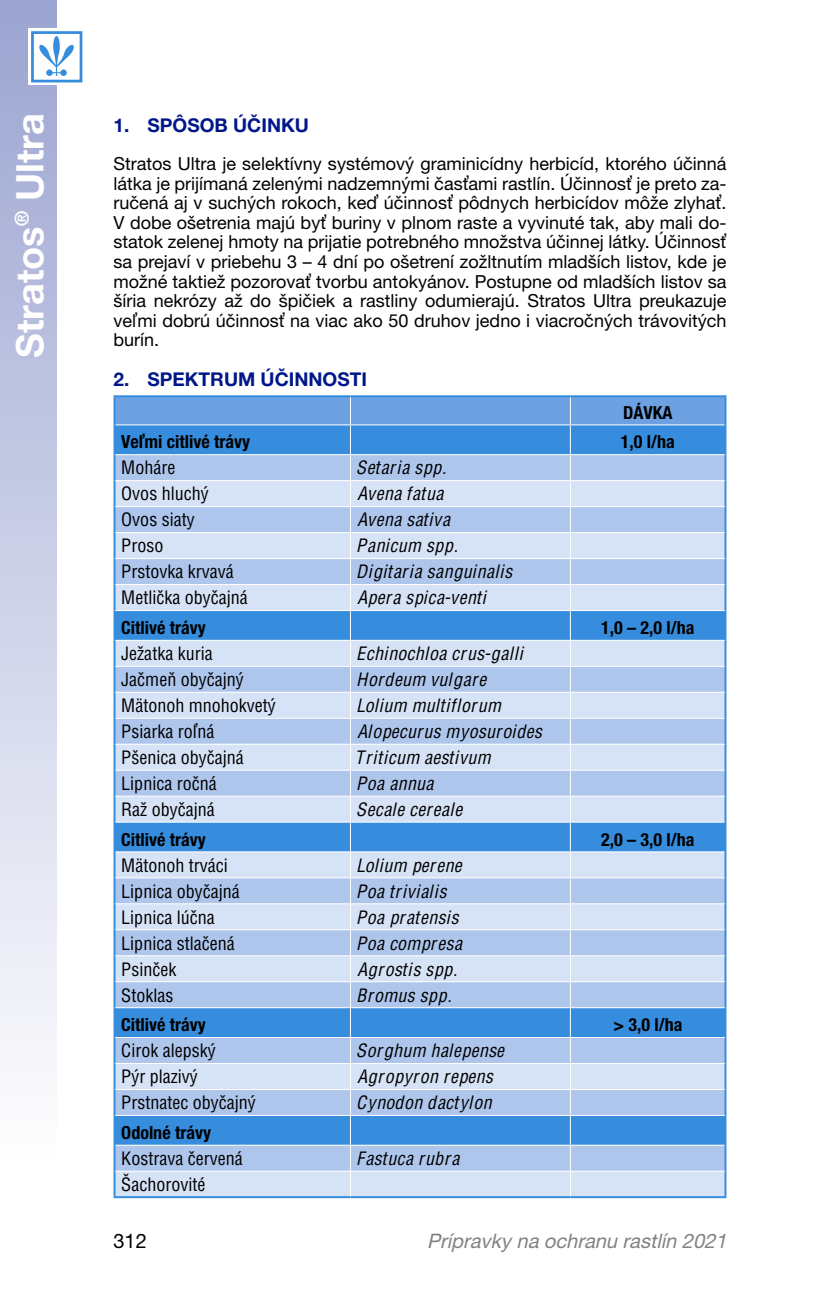
<style>
.page{position:relative;width:840px;height:1304px;background:#fff}
.page>*{position:absolute;margin:0;border:0;box-sizing:border-box;transform-origin:0 0}
.t1{font:700 38px "Helvetica Neue LT Pro";color:#fff}
.t2{font:italic 20px "Helvetica Lucia Neue";color:#808285}
.t3{font:20px "Helvetica Lucia Neue";color:#000}
.t4{font:700 19px "Helvetica Lucia Neue";color:#001789}
.t5{font:18px/19.6px "Helvetica Lucia Neue";color:#000;text-align:justify}
.t6{font:italic condensed 18px "Helvetica Lucia Neue";color:#000}
.t7{font:500 condensed 18px "Helvetica Lucia Neue";color:#000}
.t8{font:700 condensed 18px "Helvetica Lucia Neue";color:#000}
</style>
<div class="page">
<div style="left:0;top:0;width:57px;height:1196px;background:linear-gradient(to bottom,#9ca4d1,#fff)"></div>
<svg style="left:28px;top:29px;width:55px;height:56px"></svg>
<div style="left:32px;top:33px;width:49px;height:48px;background:#fff"></div>
<div style="left:31px;top:31px;width:51px;height:51px;border:3px solid #368ddd"></div>
<svg style="left:39px;top:36px;width:35px;height:40px"></svg>
<hr style="left:113px;top:395px;width:237px;height:2px;background:#368ddd">
<hr style="left:113px;top:397px;width:2px;height:28px;background:#368ddd">
<hr style="left:350px;top:395px;width:220px;height:2px;background:#368ddd">
<hr style="left:570px;top:395px;width:156px;height:2px;background:#368ddd">
<hr style="left:724px;top:397px;width:2px;height:28px;background:#368ddd">
<hr style="left:113px;top:425px;width:2px;height:30px;background:#368ddd">
<hr style="left:724px;top:425px;width:2px;height:30px;background:#368ddd">
<hr style="left:113px;top:455px;width:2px;height:26px;background:#368ddd">
<hr style="left:724px;top:455px;width:2px;height:26px;background:#368ddd">
<hr style="left:113px;top:481px;width:2px;height:26px;background:#368ddd">
<hr style="left:724px;top:481px;width:2px;height:26px;background:#368ddd">
<hr style="left:113px;top:507px;width:2px;height:26px;background:#368ddd">
<hr style="left:724px;top:507px;width:2px;height:26px;background:#368ddd">
<hr style="left:113px;top:533px;width:2px;height:26px;background:#368ddd">
<hr style="left:724px;top:533px;width:2px;height:26px;background:#368ddd">
<hr style="left:113px;top:559px;width:2px;height:26px;background:#368ddd">
<hr style="left:724px;top:559px;width:2px;height:26px;background:#368ddd">
<hr style="left:113px;top:585px;width:2px;height:26px;background:#368ddd">
<hr style="left:724px;top:585px;width:2px;height:26px;background:#368ddd">
<hr style="left:113px;top:611px;width:2px;height:29px;background:#368ddd">
<hr style="left:724px;top:611px;width:2px;height:29px;background:#368ddd">
<hr style="left:113px;top:640px;width:2px;height:26px;background:#368ddd">
<hr style="left:724px;top:640px;width:2px;height:26px;background:#368ddd">
<hr style="left:113px;top:666px;width:2px;height:26px;background:#368ddd">
<hr style="left:724px;top:666px;width:2px;height:26px;background:#368ddd">
<hr style="left:113px;top:692px;width:2px;height:26px;background:#368ddd">
<hr style="left:724px;top:692px;width:2px;height:26px;background:#368ddd">
<hr style="left:113px;top:718px;width:2px;height:26px;background:#368ddd">
<hr style="left:724px;top:718px;width:2px;height:26px;background:#368ddd">
<hr style="left:113px;top:744px;width:2px;height:26px;background:#368ddd">
<hr style="left:724px;top:744px;width:2px;height:26px;background:#368ddd">
<hr style="left:113px;top:770px;width:2px;height:26px;background:#368ddd">
<hr style="left:724px;top:770px;width:2px;height:26px;background:#368ddd">
<hr style="left:113px;top:796px;width:2px;height:26px;background:#368ddd">
<hr style="left:724px;top:796px;width:2px;height:26px;background:#368ddd">
<hr style="left:113px;top:822px;width:2px;height:30px;background:#368ddd">
<hr style="left:724px;top:822px;width:2px;height:30px;background:#368ddd">
<hr style="left:113px;top:852px;width:2px;height:26px;background:#368ddd">
<hr style="left:724px;top:852px;width:2px;height:26px;background:#368ddd">
<hr style="left:113px;top:878px;width:2px;height:26px;background:#368ddd">
<hr style="left:724px;top:878px;width:2px;height:26px;background:#368ddd">
<hr style="left:113px;top:904px;width:2px;height:26px;background:#368ddd">
<hr style="left:724px;top:904px;width:2px;height:26px;background:#368ddd">
<hr style="left:113px;top:930px;width:2px;height:26px;background:#368ddd">
<hr style="left:724px;top:930px;width:2px;height:26px;background:#368ddd">
<hr style="left:113px;top:956px;width:2px;height:26px;background:#368ddd">
<hr style="left:724px;top:956px;width:2px;height:26px;background:#368ddd">
<hr style="left:113px;top:982px;width:2px;height:26px;background:#368ddd">
<hr style="left:724px;top:982px;width:2px;height:26px;background:#368ddd">
<hr style="left:113px;top:1008px;width:2px;height:29px;background:#368ddd">
<hr style="left:724px;top:1008px;width:2px;height:29px;background:#368ddd">
<hr style="left:113px;top:1037px;width:2px;height:26px;background:#368ddd">
<hr style="left:724px;top:1037px;width:2px;height:26px;background:#368ddd">
<hr style="left:113px;top:1063px;width:2px;height:26px;background:#368ddd">
<hr style="left:724px;top:1063px;width:2px;height:26px;background:#368ddd">
<hr style="left:113px;top:1089px;width:2px;height:26px;background:#368ddd">
<hr style="left:724px;top:1089px;width:2px;height:26px;background:#368ddd">
<hr style="left:113px;top:1115px;width:2px;height:30px;background:#368ddd">
<hr style="left:724px;top:1115px;width:2px;height:30px;background:#368ddd">
<hr style="left:113px;top:1145px;width:2px;height:26px;background:#368ddd">
<hr style="left:724px;top:1145px;width:2px;height:26px;background:#368ddd">
<hr style="left:113px;top:1171px;width:2px;height:25px;background:#368ddd">
<hr style="left:724px;top:1171px;width:2px;height:25px;background:#368ddd">
<hr style="left:113px;top:1196px;width:237px;height:2px;background:#368ddd">
<hr style="left:350px;top:1196px;width:220px;height:2px;background:#368ddd">
<hr style="left:570px;top:1196px;width:156px;height:2px;background:#368ddd">
<svg style="left:114px;top:396px;width:611px;height:800px;background:#a8c7ed"></svg>
<h1 class="t1" style="left:6px;top:358px;width:246px;rotate:-90deg">Stratos® Ultra</h1>
<p class="t4" style="left:113px;top:113px;width:197px">1. SPÔSOB ÚČINKU</p>
<p class="t5" style="left:113px;top:153px;width:614px">Stratos Ultra je selektívny systémový graminicídny herbicíd, ktorého účinná látka je prijímaná zelenými nadzemnými časťami rastlín. Účinnosť je preto za&shy;ručená aj v suchých rokoch, keď účinnosť pôdnych herbicídov môže zlyhať.<br>V dobe ošetrenia majú byť buriny v plnom raste a vyvinuté tak, aby mali do&shy;statok zelenej hmoty na prijatie potrebného množstva účinnej látky. Účinnosť sa prejaví v priebehu 3 – 4 dní po ošetrení zožltnutím mladších listov, kde je možné taktiež pozorovať tvorbu antokyánov. Postupne od mladších listov sa šíria nekrózy až do špičiek a rastliny odumierajú. Stratos Ultra preukazuje veľmi dobrú účinnosť na viac ako 50 druhov jedno i viacročných trávovitých burín.</p>
<p class="t4" style="left:113px;top:367px;width:255px">2. SPEKTRUM ÚČINNOSTI</p>
<p class="t8" style="left:623px;top:401px;width:51px">DÁVKA</p>
<p class="t8" style="left:121px;top:431px;width:130px">Veľmi citlivé trávy</p>
<p class="t8" style="left:620px;top:431px;width:55px">1,0 l/ha</p>
<p class="t7" style="left:121px;top:457px;width:55px">Moháre</p>
<p class="t6" style="left:357px;top:457px;width:91px">Setaria spp.</p>
<p class="t7" style="left:121px;top:483px;width:89px">Ovos hluchý</p>
<p class="t6" style="left:357px;top:483px;width:89px">Avena fatua</p>
<p class="t7" style="left:121px;top:509px;width:75px">Ovos siaty</p>
<p class="t6" style="left:357px;top:509px;width:95px">Avena sativa</p>
<p class="t7" style="left:121px;top:535px;width:43px">Proso</p>
<p class="t6" style="left:357px;top:535px;width:102px">Panicum spp.</p>
<p class="t7" style="left:121px;top:561px;width:114px">Prstovka krvavá</p>
<p class="t6" style="left:357px;top:561px;width:158px">Digitaria sanguinalis</p>
<p class="t7" style="left:121px;top:587px;width:128px">Metlička obyčajná</p>
<p class="t6" style="left:357px;top:587px;width:132px">Apera spica-venti</p>
<p class="t8" style="left:121px;top:616px;width:86px">Citlivé trávy</p>
<p class="t8" style="left:601px;top:616px;width:95px">1,0 – 2,0 l/ha</p>
<p class="t7" style="left:121px;top:643px;width:93px">Ježatka kuria</p>
<p class="t6" style="left:357px;top:643px;width:169px">Echinochloa crus-galli</p>
<p class="t7" style="left:121px;top:669px;width:124px">Jačmeň obyčajný</p>
<p class="t6" style="left:357px;top:669px;width:132px">Hordeum vulgare</p>
<p class="t7" style="left:121px;top:695px;width:156px">Mätonoh mnohokvetý</p>
<p class="t6" style="left:357px;top:695px;width:146px">Lolium multiflorum</p>
<p class="t7" style="left:121px;top:721px;width:95px">Psiarka roľná</p>
<p class="t6" style="left:357px;top:721px;width:187px">Alopecurus myosuroides</p>
<p class="t7" style="left:121px;top:747px;width:124px">Pšenica obyčajná</p>
<p class="t6" style="left:357px;top:747px;width:136px">Triticum aestivum</p>
<p class="t7" style="left:121px;top:773px;width:97px">Lipnica ročná</p>
<p class="t6" style="left:357px;top:773px;width:79px">Poa annua</p>
<p class="t7" style="left:121px;top:799px;width:95px">Raž obyčajná</p>
<p class="t6" style="left:357px;top:799px;width:108px">Secale cereale</p>
<p class="t8" style="left:121px;top:828px;width:86px">Citlivé trávy</p>
<p class="t8" style="left:601px;top:828px;width:95px">2,0 – 3,0 l/ha</p>
<p class="t7" style="left:121px;top:854px;width:108px">Mätonoh trváci</p>
<p class="t6" style="left:357px;top:854px;width:107px">Lolium perene</p>
<p class="t7" style="left:121px;top:880px;width:120px">Lipnica obyčajná</p>
<p class="t6" style="left:357px;top:880px;width:92px">Poa trivialis</p>
<p class="t7" style="left:121px;top:906px;width:95px">Lipnica lúčna</p>
<p class="t6" style="left:357px;top:906px;width:104px">Poa pratensis</p>
<p class="t7" style="left:121px;top:932px;width:115px">Lipnica stlačená</p>
<p class="t6" style="left:357px;top:932px;width:107px">Poa compresa</p>
<p class="t7" style="left:121px;top:958px;width:56px">Psinček</p>
<p class="t6" style="left:357px;top:958px;width:102px">Agrostis spp.</p>
<p class="t7" style="left:121px;top:984px;width:53px">Stoklas</p>
<p class="t6" style="left:357px;top:984px;width:96px">Bromus spp.</p>
<p class="t8" style="left:121px;top:1013px;width:86px">Citlivé trávy</p>
<p class="t8" style="left:613px;top:1013px;width:70px">&gt; 3,0 l/ha</p>
<p class="t7" style="left:121px;top:1040px;width:96px">Cirok alepský</p>
<p class="t6" style="left:357px;top:1040px;width:149px">Sorghum halepense</p>
<p class="t7" style="left:121px;top:1066px;width:78px">Pýr plazivý</p>
<p class="t6" style="left:357px;top:1066px;width:138px">Agropyron repens</p>
<p class="t7" style="left:121px;top:1092px;width:136px">Prstnatec obyčajný</p>
<p class="t6" style="left:357px;top:1092px;width:137px">Cynodon dactylon</p>
<p class="t8" style="left:121px;top:1121px;width:91px">Odolné trávy</p>
<p class="t7" style="left:121px;top:1148px;width:123px">Kostrava červená</p>
<p class="t6" style="left:357px;top:1148px;width:105px">Fastuca rubra</p>
<p class="t7" style="left:121px;top:1174px;width:85px">Šachorovité</p>
<p class="t3" style="left:113px;top:1229px;width:35px">312</p>
<p class="t2" style="left:427px;top:1229px;width:306px">Prípravky na ochranu rastlín 2021</p>
</div>
